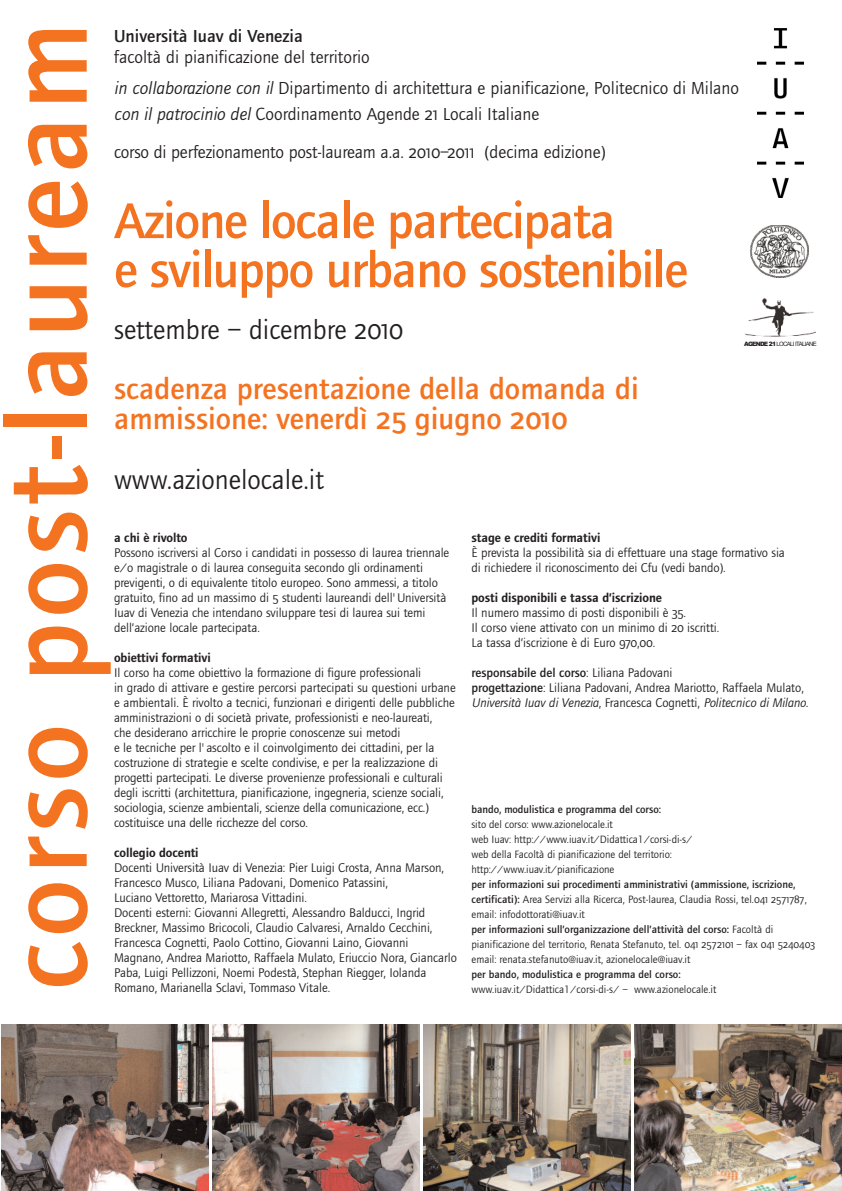
<style>
.page{position:relative;width:842px;height:1191px;background:#fff}
.page>*{position:absolute;margin:0;border:0;box-sizing:border-box;transform-origin:0 0}
.t1{font:500 117px "Foundry Journal";letter-spacing:.04em;color:#f47321}
.t2{font:500 52px/49px "Foundry Journal";letter-spacing:-.03em;color:#f47321}
.t3{font:500 31px/30px "Foundry Journal";color:#f47321}
.t4{font:28px "Foundry Journal";color:#231f20}
.t5{font:18px/30.5px "Foundry Journal";color:#231f20}
.t6{font:500 18px "Foundry Journal";color:#231f20}
.t7{font:13px/15px "Foundry Journal";letter-spacing:-.005em;color:#231f20}
.t8{font:600 13px "Foundry Journal";letter-spacing:-.005em;color:#231f20}
.t9{font:11px/15px "Foundry Journal";color:#231f20}
.t10{font:500 11px "Foundry Journal";letter-spacing:-.005em;color:#231f20}
.t11{font:6px "Arial";letter-spacing:-.11em;color:#231f20}
.s1{font-style:italic}
.s2{font-family:"Foundry Journal SC"}
.s3{font-weight:900}
.s4{font-weight:600}
.s5{font-weight:500}
</style>
<div class="page">
<img style="left:757px;top:29px;width:47px;height:168px">
<img style="left:744px;top:298px;width:72px;height:39px">
<img style="left:1px;top:1025px;width:207px;height:166px">
<img style="left:212px;top:1025px;width:207px;height:166px">
<img style="left:423px;top:1025px;width:207px;height:166px">
<img style="left:635px;top:1025px;width:207px;height:166px">
<img style="left:751px;top:226px;width:57px;height:52px">
<h3 class="t6" style="left:114px;top:29px;width:191px">Università Iuav di Venezia</h3>
<h3 class="t5" style="left:114px;top:42px;width:626px">facoltà di pianificazione del territorio<br><span class="s1">in collaborazione con il</span> Dipartimento di architettura e pianificazione, Politecnico di Milano</h3>
<h3 class="t5" style="left:114px;top:98px;width:427px"><span class="s1">con il patrocinio del</span> Coordinamento Agende <span class="s2">21</span> Locali Italiane</h3>
<h1 class="t1" style="left:3px;top:990px;width:969px;rotate:-90deg">corso post-lauream</h1>
<h3 class="t5" style="left:114px;top:137px;width:493px">corso di perfezionamento post-lauream a.a. <span class="s2">2010–2011 (</span>decima edizione)</h3>
<h2 class="t2" style="left:114px;top:200px;width:576px">Azione locale partecipata<br>e sviluppo urbano sostenibile</h2>
<h3 class="t4" style="left:114px;top:313px;width:291px">settembre – dicembre <span class="s2">2010</span></h3>
<h3 class="t3" style="left:114px;top:376px;width:526px">scadenza presentazione della domanda di ammissione: venerdì <span class="s2">25</span> giugno <span class="s2">2010</span></h3>
<h3 class="t4" style="left:114px;top:463px;width:211px">www.azionelocale.it</h3>
<p class="t11" style="left:744px;top:341px;width:74px"><span class="s3">AGENDE 21</span> LOCALI ITALIANE</p>
<p class="t8" style="left:114px;top:532px;width:75px">a chi è rivolto</p>
<p class="t7" style="left:114px;top:544px;width:337px">Possono iscriversi al Corso i candidati in possesso di laurea triennale e/o magistrale o di laurea conseguita secondo gli ordinamenti previgenti, o di equivalente titolo europeo. Sono ammessi, a titolo gratuito, fino ad un massimo di <span class="s2">5</span> studenti laureandi dell'Università Iuav di Venezia che intendano sviluppare tesi di laurea sui temi dell’azione locale partecipata.</p>
<p class="t8" style="left:114px;top:652px;width:98px">obiettivi formativi</p>
<p class="t7" style="left:114px;top:664px;width:343px">Il corso ha come obiettivo la formazione di figure professionali<br>in grado di attivare e gestire percorsi partecipati su questioni urbane e ambientali. È rivolto a tecnici, funzionari e dirigenti delle pubbliche amministrazioni o di società private, professionisti e neo-laureati,<br>che desiderano arricchire le proprie conoscenze sui metodi<br>e le tecniche per l'ascolto e il coinvolgimento dei cittadini, per la costruzione di strategie e scelte condivise, e per la realizzazione di progetti partecipati. Le diverse provenienze professionali e culturali degli iscritti (architettura, pianificazione, ingegneria, scienze sociali, sociologia, scienze ambientali, scienze della comunicazione, ecc.) costituisce una delle ricchezze del corso.</p>
<p class="t8" style="left:114px;top:847px;width:86px">collegio docenti</p>
<p class="t7" style="left:114px;top:859px;width:344px">Docenti Università Iuav di Venezia: Pier Luigi Crosta, Anna Marson, Francesco Musco, Liliana Padovani, Domenico Patassini,<br>Luciano Vettoretto, Mariarosa Vittadini.<br>Docenti esterni: Giovanni Allegretti, Alessandro Balducci, Ingrid Breckner, Massimo Bricocoli, Claudio Calvaresi, Arnaldo Cecchini, Francesca Cognetti, Paolo Cottino, Giovanni Laino, Giovanni Magnano, Andrea Mariotto, Raffaela Mulato, Eriuccio Nora, Giancarlo Paba, Luigi Pellizzoni, Noemi Podestà, Stephan Riegger, Iolanda Romano, Marianella Sclavi, Tommaso Vitale.</p>
<p class="t8" style="left:471px;top:532px;width:130px">stage e crediti formativi</p>
<p class="t7" style="left:471px;top:544px;width:315px">È prevista la possibilità sia di effettuare una stage formativo sia di richiedere il riconoscimento dei Cfu (vedi bando).</p>
<p class="t7" style="left:471px;top:589px;width:249px"><span class="s4">posti disponibili e tassa d’iscrizione<br></span>Il numero massimo di posti disponibili è <span class="s2">35</span>.<br>Il corso viene attivato con un minimo di <span class="s2">20</span> iscritti.<br>La tassa d’iscrizione è di Euro <span class="s2">970</span>,<span class="s2">00</span>.</p>
<p class="t7" style="left:471px;top:664px;width:338px"><span class="s5">responsabile del corso</span>: Liliana Padovani<br><span class="s5">progettazione</span>: Liliana Padovani, Andrea Mariotto, Raffaela Mulato,<br><span class="s1">Università Iuav di Venezia</span>, Francesca Cognetti, <span class="s1">Politecnico di Milano.</span></p>
<p class="t10" style="left:471px;top:805px;width:191px">bando, modulistica e programma del corso:</p>
<p class="t9" style="left:471px;top:816px;width:222px">sito del corso: www.azionelocale.it<br>web Iuav: http://www.iuav.it/Didattica1/corsi-di-s/ web della Facoltà di pianificazione del territorio: http://www.iuav.it/pianificazione</p>
<p class="t9" style="left:471px;top:876px;width:345px"><span class="s5">per informazioni sui procedimenti amministrativi (ammissione, iscrizione, certificati):</span> Area Servizi alla Ricerca, Post-laurea, Claudia Rossi, tel.<span class="s2">041 2571787</span>, email: infodottorati@iuav.it<br><span class="s5">per informazioni sull’organizzazione dell’attività del corso:</span> Facoltà di pianificazione del territorio, Renata Stefanuto, tel. <span class="s2">041 2572101</span> – fax <span class="s2">041 5240403 </span>email: renata.stefanuto@iuav.it, azionelocale@iuav.it</p>
<p class="t10" style="left:471px;top:970px;width:211px">per bando, modulistica e programma del corso:</p>
<p class="t9" style="left:471px;top:981px;width:246px">www.iuav.it/Didattica1/corsi-di-s/ – www.azionelocale.it</p>
</div>
